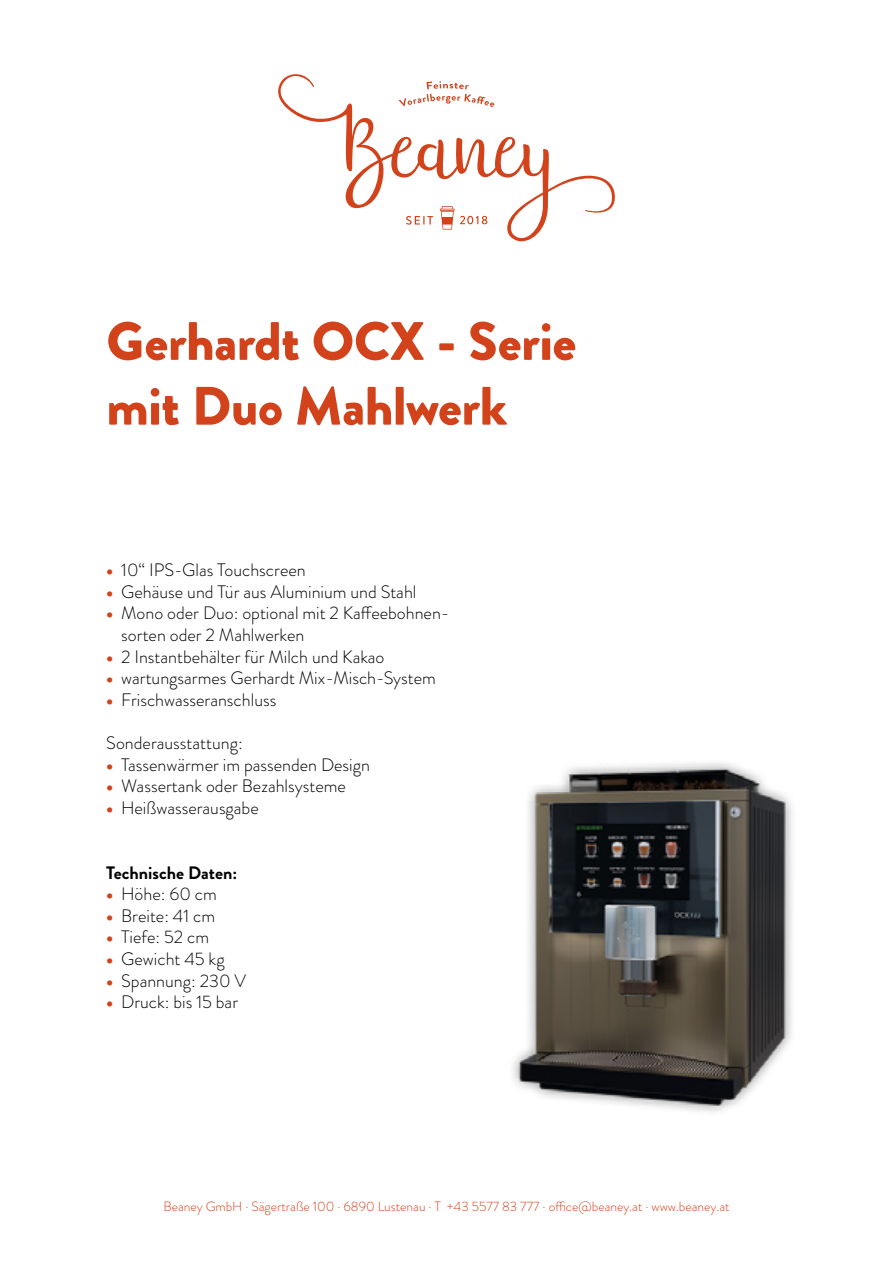
<style>
.page{position:relative;width:893px;height:1263px;background:#fff}
.page>*{position:absolute;margin:0;border:0;box-sizing:border-box;transform-origin:0 0}
.t1{font:900 54px/64.8px "Brandon Grotesque";letter-spacing:-.01em;color:#d2431b}
.t2{font:300 18px/21.6px "Brandon Grotesque";color:#000}
.t3{font:700 18px "Brandon Grotesque";color:#000}
.t4{font:300 13.5px "Brandon Grotesque";color:#d2431b}
.s1{font-weight:900;color:#d2431b}
</style>
<div class="page">
<svg style="left:278px;top:74px;width:337px;height:168px"></svg>
<img style="left:512px;top:762px;width:280px;height:350px">
<h1 class="t1" style="left:106px;top:310px;width:471px">Gerhardt OCX - Serie mit Duo Mahlwerk</h1>
<p class="t2" style="left:106px;top:559px;width:201px"><span class="s1">•</span> 10“ IPS-Glas Touchscreen</p>
<p class="t2" style="left:106px;top:581px;width:312px"><span class="s1">•</span> Gehäuse und Tür aus Aluminium und Stahl</p>
<p class="t2" style="left:121px;top:602px;width:330px;text-indent:-15px"><span class="s1">•</span> Mono oder Duo: optional mit 2 Kaffeebohnen&shy;sorten oder 2 Mahlwerken</p>
<p class="t2" style="left:106px;top:646px;width:280px"><span class="s1">•</span> 2 Instantbehälter für Milch und Kakao</p>
<p class="t2" style="left:106px;top:667px;width:331px"><span class="s1">•</span> wartungsarmes Gerhardt Mix-Misch-System</p>
<p class="t2" style="left:106px;top:689px;width:172px"><span class="s1">•</span> Frischwasseranschluss</p>
<p class="t2" style="left:106px;top:732px;width:138px">Sonderausstattung:</p>
<p class="t2" style="left:106px;top:754px;width:265px"><span class="s1">•</span> Tassenwärmer im passenden Design</p>
<p class="t2" style="left:106px;top:775px;width:241px"><span class="s1">•</span> Wassertank oder Bezahlsysteme</p>
<p class="t2" style="left:106px;top:797px;width:154px"><span class="s1">•</span> Heißwasserausgabe</p>
<p class="t3" style="left:106px;top:860px;width:132px">Technische Daten:</p>
<p class="t2" style="left:106px;top:883px;width:112px"><span class="s1">•</span> Höhe: 60 cm</p>
<p class="t2" style="left:106px;top:905px;width:110px"><span class="s1">•</span> Breite: 41 cm</p>
<p class="t2" style="left:106px;top:926px;width:104px"><span class="s1">•</span> Tiefe: 52 cm</p>
<p class="t2" style="left:106px;top:948px;width:120px"><span class="s1">•</span> Gewicht 45 kg</p>
<p class="t2" style="left:106px;top:970px;width:141px"><span class="s1">•</span> Spannung: 230 V</p>
<p class="t2" style="left:106px;top:991px;width:133px"><span class="s1">•</span> Druck: bis 15 bar</p>
<p class="t4" style="left:163px;top:1197px;width:568px">Beaney GmbH · Sägertraße 100 · 6890 Lustenau · T +43 5577 83 777 · office@beaney.at · www.beaney.at</p>
</div>
